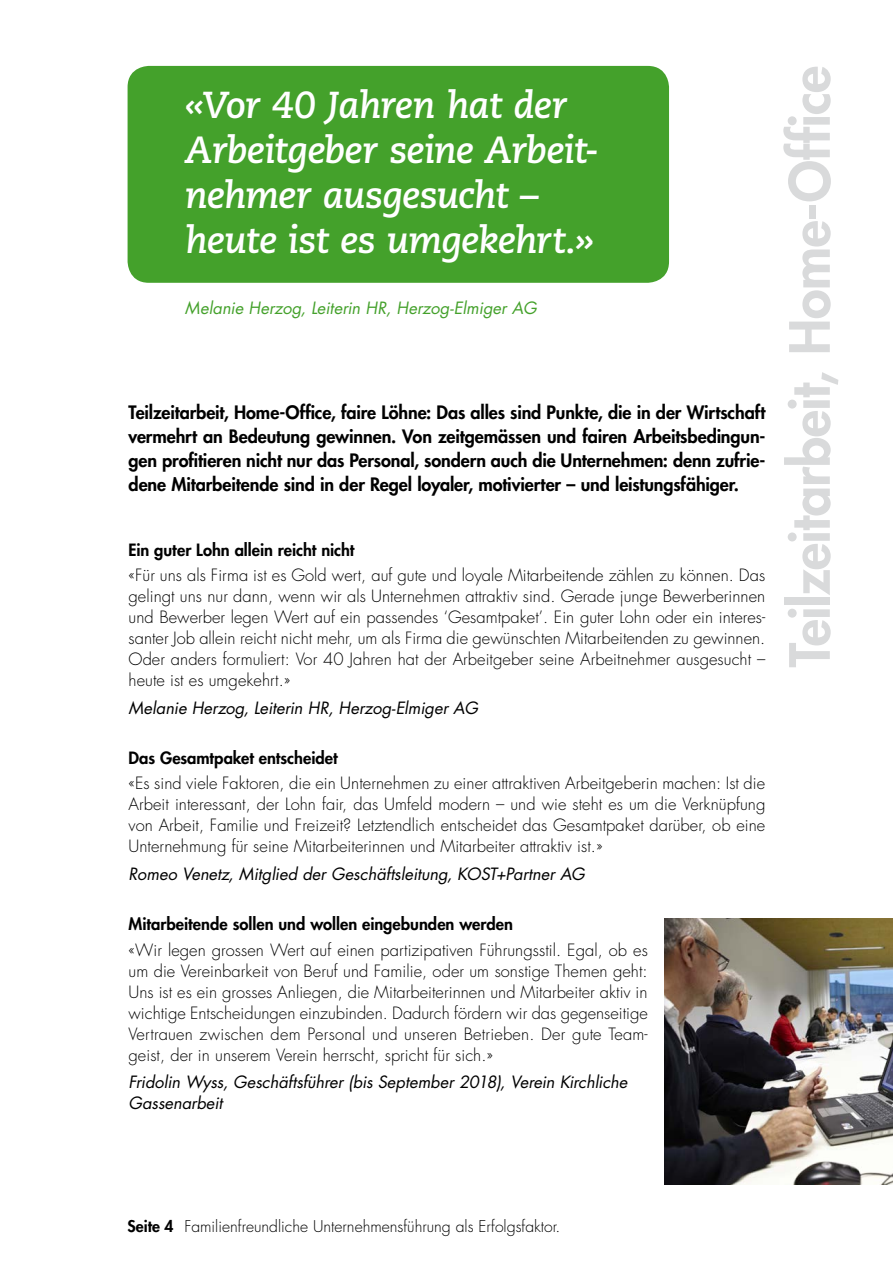
<style>
.page{position:relative;width:893px;height:1263px;background:#fff}
.page>*{position:absolute;margin:0;border:0;box-sizing:border-box;transform-origin:0 0}
.Lead_Futura_Heavy_2{font:800 54px "Futura Std";letter-spacing:-.015em;color:#d9dadb}
.Zitat_GROSS{font:italic 700 37.5px/45px "Caecilia";letter-spacing:-.02em;color:#fff}
.Lead_Futura_Heavy_2-2{font:800 18px/24px "Futura Std";letter-spacing:-.005em;color:#000;text-align:justify}
.Lauftext{font:300 16.5px/21px "Futura Std";letter-spacing:.005em;color:#000;text-align:justify}
.Namen_2{font:italic 16.5px/21px "Futura Std";letter-spacing:-.005em;color:#000}
.ZwiTi{font:800 16.5px "Futura Std";color:#000}
.Name_Zitat_grün{font:italic 16.5px "Futura Std";color:#44a12b}
.t1{font:300 15.75px "Futura Std";color:#000}
.s1{font-weight:800}
</style>
<div class="page">
<div style="left:128px;top:66px;width:541px;height:217px;background:#44a12b;border-radius:21px"></div>
<img style="left:665px;top:918px;width:228px;height:266px">
<p class="Zitat_GROSS" style="left:185px;top:83px;width:416px">«Vor 40 Jahren hat der<br>Arbeitgeber seine Arbeit&shy;nehmer ausgesucht –</p>
<p class="Zitat_GROSS" style="left:185px;top:218px;width:411px">heute ist es umgekehrt.»</p>
<p class="Name_Zitat_grün" style="left:185px;top:297px;width:353px">Melanie Herzog, Leiterin HR, Herzog-Elmiger AG</p>
<p class="Lead_Futura_Heavy_2-2" style="left:129px;top:400px;width:638px">Teilzeitarbeit, Home-Office, faire Löhne: Das alles sind Punkte, die in der Wirtschaft vermehrt an Bedeutung gewinnen. Von zeitgemässen und fairen Arbeitsbedingun&shy;gen profitieren nicht nur das Personal, sondern auch die Unternehmen: denn zufrie&shy;dene Mitarbeitende sind in der Regel loyaler, motivierter – und leistungsfähiger.</p>
<p class="ZwiTi" style="left:129px;top:539px;width:227px">Ein guter Lohn allein reicht nicht</p>
<p class="Lauftext" style="left:129px;top:565px;width:638px">«Für uns als Firma ist es Gold wert, auf gute und loyale Mitarbeitende zählen zu können. Das gelingt uns nur dann, wenn wir als Unternehmen attraktiv sind. Gerade junge Bewerberinnen und Bewerber legen Wert auf ein passendes ‘Gesamtpaket’. Ein guter Lohn oder ein interes&shy;santer Job allein reicht nicht mehr, um als Firma die gewünschten Mitarbeitenden zu gewinnen.<br>Oder anders formuliert: Vor 40 Jahren hat der Arbeitgeber seine Arbeitnehmer ausgesucht – heute ist es umgekehrt.»</p>
<p class="Namen_2" style="left:129px;top:697px;width:351px">Melanie Herzog, Leiterin HR, Herzog-Elmiger AG</p>
<p class="ZwiTi" style="left:129px;top:748px;width:211px">Das Gesamtpaket entscheidet</p>
<p class="Lauftext" style="left:129px;top:773px;width:638px">«Es sind viele Faktoren, die ein Unternehmen zu einer attraktiven Arbeitgeberin machen: Ist die Arbeit interessant, der Lohn fair, das Umfeld modern – und wie steht es um die Verknüpfung von Arbeit, Familie und Freizeit? Letztendlich entscheidet das Gesamtpaket darüber, ob eine Unternehmung für seine Mitarbeiterinnen und Mitarbeiter attraktiv ist.»</p>
<p class="Namen_2" style="left:129px;top:863px;width:458px">Romeo Venetz, Mitglied der Geschäftsleitung, KOST+Partner AG</p>
<p class="ZwiTi" style="left:129px;top:914px;width:386px">Mitarbeitende sollen und wollen eingebunden werden</p>
<p class="Lauftext" style="left:129px;top:939px;width:521px">«Wir legen grossen Wert auf einen partizipativen Führungsstil. Egal, ob es um die Vereinbarkeit von Beruf und Familie, oder um sonstige Themen geht:<br>Uns ist es ein grosses Anliegen, die Mitarbeiterinnen und Mitarbeiter aktiv in wichtige Entscheidungen einzubinden. Dadurch fördern wir das gegenseitige Vertrauen zwischen dem Personal und unseren Betrieben. Der gute Team&shy;geist, der in unserem Verein herrscht, spricht für sich.»</p>
<p class="Namen_2" style="left:129px;top:1071px;width:500px">Fridolin Wyss, Geschäftsführer (bis September 2018), Verein Kirchliche<br>Gassenarbeit</p>
<p class="Lead_Futura_Heavy_2" style="left:776px;top:667px;width:603px;rotate:-90deg">Teilzeitarbeit, Home-Office</p>
<p class="t1" style="left:128px;top:1217px;width:434px"><span class="s1">Seite 4</span> Familienfreundliche Unternehmensführung als Erfolgsfaktor.</p>
</div>
